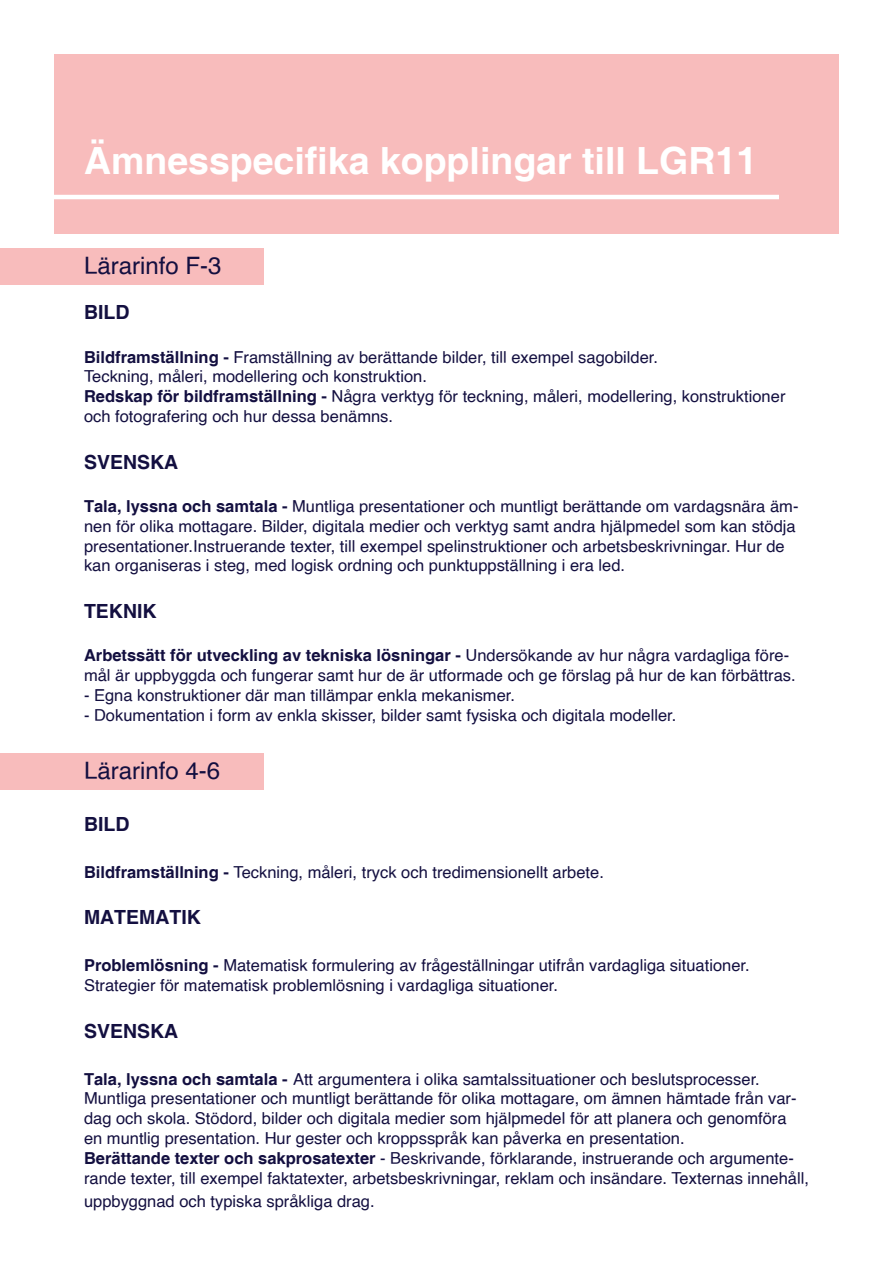
<style>
.page{position:relative;width:893px;height:1263px;background:#fff}
.page>*{position:absolute;margin:0;border:0;box-sizing:border-box;transform-origin:0 0}
.t1{font:700 37.5px "Helvetica";color:#fff}
.t2{font:24px "Helvetica";color:#130f40}
.t3{font:700 19.5px "Helvetica";color:#130f40}
.t4{font:16.5px/19.8px "Helvetica";color:#130f40}
.s1{font-weight:700}
</style>
<div class="page">
<div style="left:0;top:249px;width:264px;height:36px;background:#f8bcbc"></div>
<div style="left:0;top:754px;width:264px;height:36px;background:#f8bcbc"></div>
<div style="left:54px;top:54px;width:785px;height:180px;background:#f8bcbc"></div>
<hr style="left:54px;top:195px;width:725px;height:4px;background:#fff">
<p class="t1" style="left:84px;top:138px;width:675px">Ämnesspecifika kopplingar till LGR11</p>
<p class="t2" style="left:84px;top:247px;width:139px">Lärarinfo F-3</p>
<p class="t3" style="left:84px;top:301px;width:47px">BILD</p>
<p class="t4" style="left:84px;top:347px;width:576px"><span class="s1">Bildframställning -</span> Framställning av berättande bilder, till exempel sagobilder.</p>
<p class="t4" style="left:84px;top:367px;width:344px">Teckning, måleri, modellering och konstruktion.</p>
<p class="t4" style="left:84px;top:387px;width:703px"><span class="s1">Redskap för bildframställning -</span> Några verktyg för teckning, måleri, modellering, konstruktioner och fotografering och hur dessa benämns.</p>
<p class="t3" style="left:84px;top:450px;width:96px">SVENSKA</p>
<p class="t4" style="left:84px;top:497px;width:716px"><span class="s1">Tala, lyssna och samtala -</span> Muntliga presentationer och muntligt berättande om vardagsnära äm&shy;nen för olika mottagare. Bilder, digitala medier och verktyg samt andra hjälpmedel som kan stödja presentationer.Instruerande texter, till exempel spelinstruktioner och arbetsbeskrivningar. Hur de kan organiseras i steg, med logisk ordning och punktuppställning i era led.</p>
<p class="t3" style="left:84px;top:599px;width:74px">TEKNIK</p>
<p class="t4" style="left:84px;top:646px;width:713px"><span class="s1">Arbetssätt för utveckling av tekniska lösningar -</span> Undersökande av hur några vardagliga före&shy;mål är uppbyggda och fungerar samt hur de är utformade och ge förslag på hur de kan förbättras.</p>
<p class="t4" style="left:84px;top:686px;width:433px">- Egna konstruktioner där man tillämpar enkla mekanismer.</p>
<p class="t4" style="left:84px;top:706px;width:594px">- Dokumentation i form av enkla skisser, bilder samt fysiska och digitala modeller.</p>
<p class="t2" style="left:84px;top:751px;width:138px">Lärarinfo 4-6</p>
<p class="t3" style="left:84px;top:812px;width:47px">BILD</p>
<p class="t4" style="left:84px;top:862px;width:521px"><span class="s1">Bildframställning -</span> Teckning, måleri, tryck och tredimensionellt arbete.</p>
<p class="t3" style="left:84px;top:905px;width:118px">MATEMATIK</p>
<p class="t4" style="left:84px;top:956px;width:667px"><span class="s1">Problemlösning -</span> Matematisk formulering av frågeställningar utifrån vardagliga situationer.</p>
<p class="t4" style="left:84px;top:976px;width:476px">Strategier för matematisk problemlösning i vardagliga situationer.</p>
<p class="t3" style="left:84px;top:1019px;width:96px">SVENSKA</p>
<p class="t4" style="left:84px;top:1069px;width:677px"><span class="s1">Tala, lyssna och samtala -</span> Att argumentera i olika samtalssituationer och beslutsprocesser.</p>
<p class="t4" style="left:84px;top:1089px;width:714px">Muntliga presentationer och muntligt berättande för olika mottagare, om ämnen hämtade från var&shy;dag och skola. Stödord, bilder och digitala medier som hjälpmedel för att planera och genomföra en muntlig presentation. Hur gester och kroppsspråk kan påverka en presentation.</p>
<p class="t4" style="left:84px;top:1148px;width:726px"><span class="s1">Berättande texter och sakprosatexter</span> - Beskrivande, förklarande, instruerande och argumente&shy;rande texter, till exempel faktatexter, arbetsbeskrivningar, reklam och insändare. Texternas innehåll,</p>
<p class="t4" style="left:84px;top:1192px;width:292px">uppbyggnad och typiska språkliga drag.</p>
</div>
